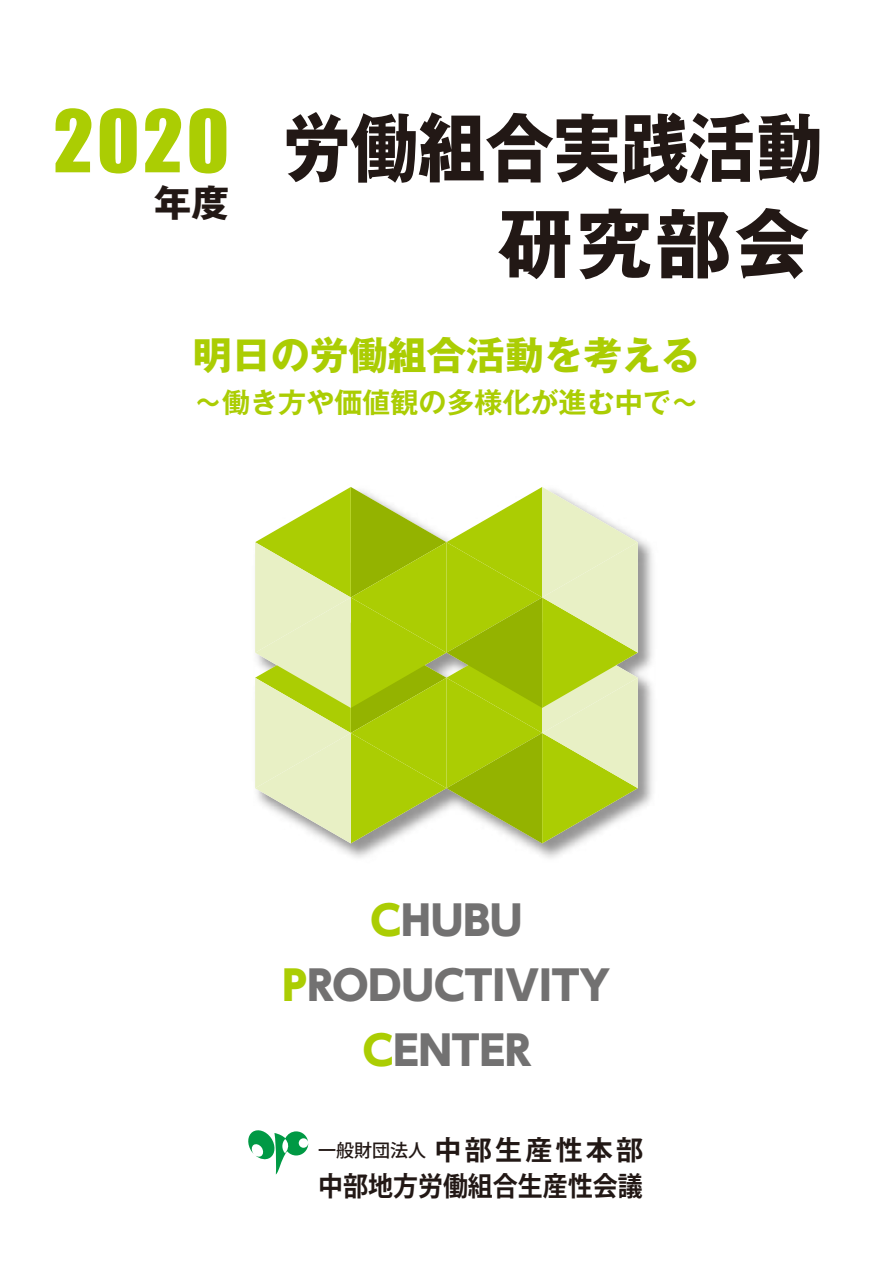
<style>
.page{position:relative;width:893px;height:1263px;background:#fff}
.page>*{position:absolute;margin:0;border:0;box-sizing:border-box;transform-origin:0 0}
.t1{font:79.5px "Impact";color:#abcd03}
.t2{font:700 75px/96px "Gothic MB101 Pro";color:#221815;scale:.9 1}
.t3{font:800 40.5px/65.2px "UD Shin Go Pr 6";color:#727171;text-align:center}
.t4{font:700 39px "Gothic MB101 Pro";color:#abcd03}
.t5{font:700 37.5px "Gothic MB101 Pro";color:#221815}
.t6{font:700 28.05px "Gothic MB101 Pro De";color:#abcd03}
.t7{font:700 27px/35.7px "Koz Go Pro";color:#221815}
.s1{color:#abcd03}
.s2{font-weight:500;font-size:18px}
</style>
<div class="page">
<svg style="left:248px;top:1130px;width:60px;height:44px"></svg>
<img style="left:330px;top:537px;width:323px;height:321px">
<svg style="left:255px;top:487px;width:383px;height:356px;background:#c4d860"></svg>
<h1 class="t1" style="left:53px;top:79px;width:177px">2020</h1>
<h3 class="t5" style="left:154px;top:171px;width:76px">年度</h3>
<h2 class="t2" style="left:283px;top:91px;width:601px">労働組合実践活動　　 研究部会</h2>
<h3 class="t4" style="left:193px;top:323px;width:508px">明日の労働組合活動を考える</h3>
<p class="t6" style="left:194px;top:379px;width:506px">～働き方や価値観の多様化が進む中で～</p>
<h3 class="t3" style="left:283px;top:886px;width:329px"><span class="s1">C</span>HUBU<br><span class="s1">P</span>RODUCTIVITY<br><span class="s1">C</span>ENTER</h3>
<p class="t7" style="left:318px;top:1134px;width:326px"><span class="s2">一般財団法人</span>中部生産性本部中部地方労働組合生産性会議</p>
</div>
